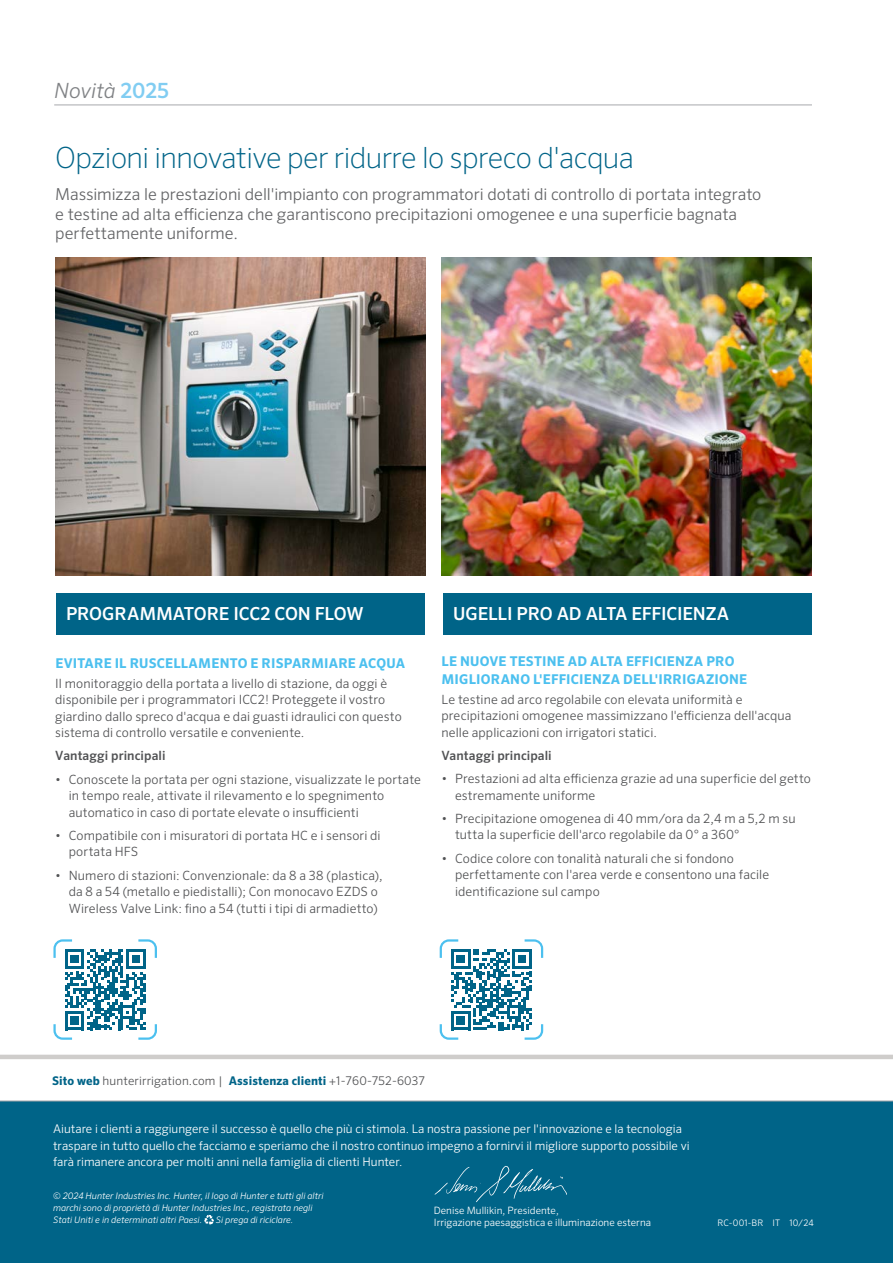
<style>
.page{position:relative;width:893px;height:1263px;background:#fff}
.page>*{position:absolute;margin:0;border:0;box-sizing:border-box;transform-origin:0 0}
.t1{font:200 29.25px "Sero Pro";letter-spacing:-.02em;color:#006488}
.t2{font:italic 300 21px "Sero Pro";color:#808285}
.t3{font:500 18px "Sero Pro";letter-spacing:-.01em;color:#fff}
.t4{font:300 16.5px/19.5px "Sero Pro";color:#636466}
.t5{font:700 13.5px/18px "Sero Pro";letter-spacing:.015em;color:#4cc0ef}
.t6{font:300 12.75px/16.5px "Sero Pro";letter-spacing:.01em;color:#515254}
.t7{font:500 12.75px "Sero Pro";letter-spacing:.01em;color:#515254}
.t8{font:300 12px/16.5px "Sero Pro";color:#fff}
.t9{font:300 12px "Sero Pro";letter-spacing:.01em;color:#515254}
.t10{font:300 10.2px/12.1px "Sero Pro";color:#fff}
.t11{font:italic 300 9px/12px "Sero Pro";color:#fff}
.t12{font:300 9px "Sero Pro";letter-spacing:.02em;color:#fff}
.s1{font-weight:500;font-style:normal;color:#81cdf2}
.s2{font-weight:700;color:#006488}
</style>
<div class="page">
<div style="left:0;top:1101px;width:893px;height:162px;background:#006488"></div>
<svg style="left:204px;top:1215px;width:10px;height:10px"></svg>
<hr style="left:0;top:1055px;width:893px;height:4px;background:#cfcdcb">
<hr style="left:0;top:1101px;width:893px;height:1px;background:#a7a9ac">
<svg style="left:434px;top:1165px;width:133px;height:37px"></svg>
<hr style="left:54px;top:105px;width:758px;height:1px;background:#a7a9ac">
<img style="left:55px;top:257px;width:371px;height:318px">
<img style="left:441px;top:257px;width:371px;height:318px">
<div style="left:56px;top:593px;width:369px;height:42px;background:#006488"></div>
<div style="left:443px;top:593px;width:369px;height:42px;background:#006488"></div>
<svg style="left:53px;top:939px;width:104px;height:101px"></svg>
<svg style="left:440px;top:939px;width:103px;height:101px"></svg>
<h2 class="t2" style="left:54px;top:78px;width:116px">Novità <span class="s1">2025</span></h2>
<h1 class="t1" style="left:55px;top:141px;width:580px">Opzioni innovative per ridurre lo spreco d'acqua</h1>
<p class="t4" style="left:55px;top:185px;width:708px">Massimizza le prestazioni dell'impianto con programmatori dotati di controllo di portata integrato e testine ad alta efficienza che garantiscono precipitazioni omogenee e una superficie bagnata perfettamente uniforme.</p>
<h3 class="t3" style="left:66px;top:602px;width:299px">PROGRAMMATORE ICC2 CON FLOW</h3>
<h3 class="t3" style="left:453px;top:602px;width:278px">UGELLI PRO AD ALTA EFFICIENZA</h3>
<p class="t5" style="left:55px;top:654px;width:351px">EVITARE IL RUSCELLAMENTO E RISPARMIARE ACQUA</p>
<p class="t6" style="left:55px;top:675px;width:348px">Il monitoraggio della portata a livello di stazione, da oggi è disponibile per i programmatori ICC2! Proteggete il vostro giardino dallo spreco d'acqua e dai guasti idraulici con questo sistema di controllo versatile e conveniente.</p>
<p class="t7" style="left:55px;top:748px;width:112px">Vantaggi principali</p>
<p class="t6" style="left:69px;top:771px;width:354px;text-indent:-14px">• Conoscete la portata per ogni stazione, visualizzate le portate in tempo reale, attivate il rilevamento e lo spegnimento automatico in caso di portate elevate o insufficienti</p>
<p class="t6" style="left:69px;top:827px;width:313px;text-indent:-14px">• Compatibile con i misuratori di portata HC e i sensori di portata HFS</p>
<p class="t6" style="left:69px;top:867px;width:315px;text-indent:-14px">• Numero di stazioni: Convenzionale: da 8 a 38 (plastica), da 8 a 54 (metallo e piedistalli); Con monocavo EZDS o<br>Wireless Valve Link: fino a 54 (tutti i tipi di armadietto)</p>
<p class="t5" style="left:442px;top:652px;width:307px">LE NUOVE TESTINE AD ALTA EFFICIENZA PRO<br>MIGLIORANO L'EFFICIENZA DELL'IRRIGAZIONE</p>
<p class="t6" style="left:441px;top:691px;width:351px">Le testine ad arco regolabile con elevata uniformità e precipitazioni omogenee massimizzano l'efficienza dell'acqua nelle applicazioni con irrigatori statici.</p>
<p class="t7" style="left:441px;top:747px;width:112px">Vantaggi principali</p>
<p class="t6" style="left:455px;top:770px;width:357px;text-indent:-14px">• Prestazioni ad alta efficienza grazie ad una superficie del getto estremamente uniforme</p>
<p class="t6" style="left:455px;top:810px;width:342px;text-indent:-14px">• Precipitazione omogenea di 40 mm/ora da 2,4 m a 5,2 m su tutta la superficie dell'arco regolabile da 0° a 360°</p>
<p class="t6" style="left:455px;top:850px;width:316px;text-indent:-14px">• Codice colore con tonalità naturali che si fondono perfettamente con l'area verde e consentono una facile identificazione sul campo</p>
<p class="t9" style="left:52px;top:1073px;width:374px"><span class="s2">Sito web</span> hunterirrigation.com | <span class="s2">Assistenza clienti</span> +1-760-752-6037</p>
<p class="t8" style="left:53px;top:1121px;width:638px">Aiutare i clienti a raggiungere il successo è quello che più ci stimola. La nostra passione per l'innovazione e la tecnologia traspare in tutto quello che facciamo e speriamo che il nostro continuo impegno a fornirvi il migliore supporto possibile vi farà rimanere ancora per molti anni nella famiglia di clienti Hunter.</p>
<p class="t11" style="left:53px;top:1190px;width:272px">© 2024 Hunter Industries Inc. Hunter, il logo di Hunter e tutti gli altri marchi sono di proprietà di Hunter Industries Inc., registrata negli<br>Stati Uniti e in determinati altri Paesi.</p>
<p class="t10" style="left:434px;top:1204px;width:219px">Denise Mullikin, Presidente,<br>Irrigazione paesaggistica e illuminazione esterna</p>
<p class="t11" style="left:216px;top:1214px;width:79px">Si prega di riciclare.</p>
<p class="t12" style="left:717px;top:1217px;width:98px">RC-001-BR IT 10/24</p>
</div>
